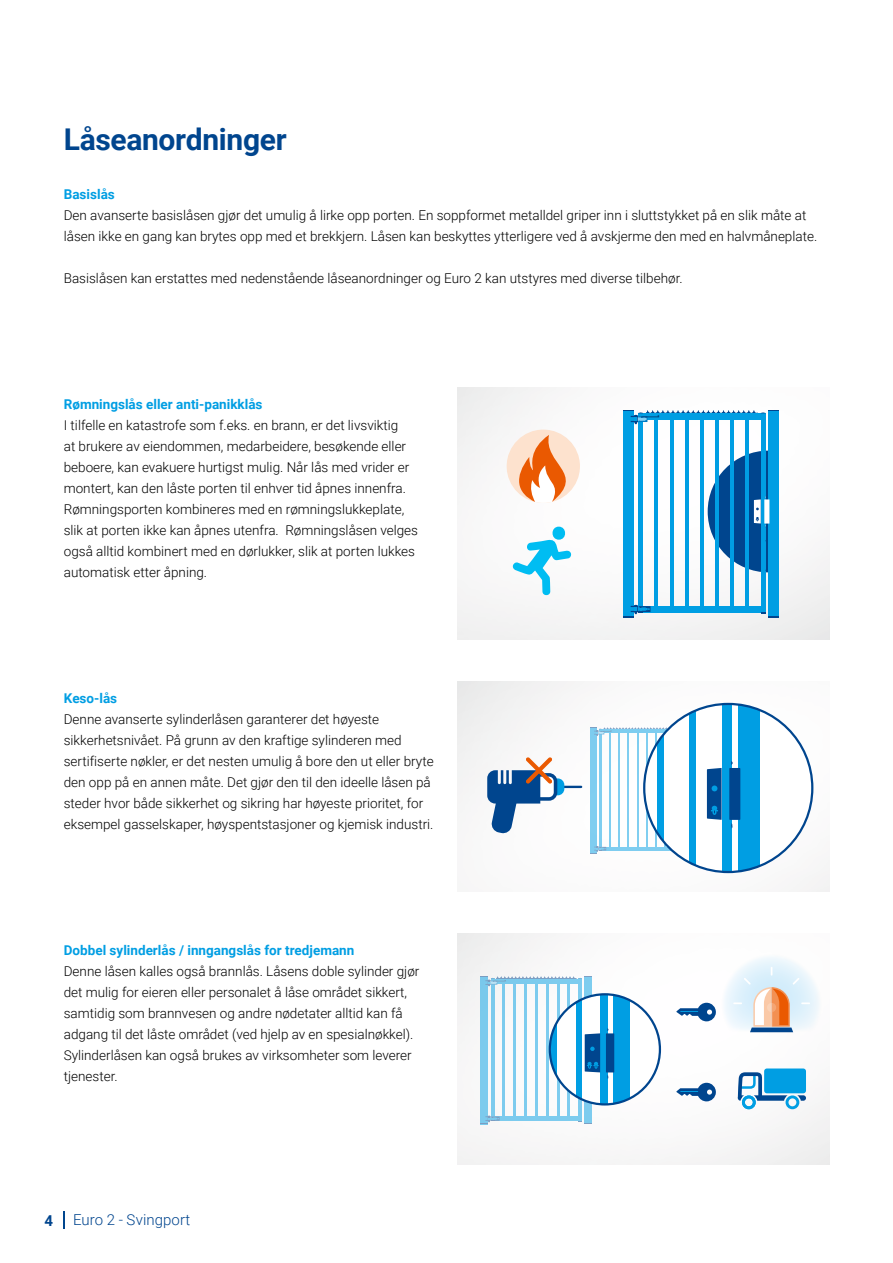
<style>
.page{position:relative;width:893px;height:1263px;background:#fff}
.page>*{position:absolute;margin:0;border:0;box-sizing:border-box;transform-origin:0 0}
.t1{font:700 30px "Roboto";letter-spacing:-.01em;color:#00458e}
.t2{font:300 15px "Roboto";color:#00458e}
.t3{font:700 15px "Roboto";color:#00458e}
.t4{font:300 13.5px/21px "Roboto";color:#000}
.t5{font:700 13.5px "Roboto";color:#009ee3}
</style>
<div class="page">
<svg style="left:63px;top:1212px;width:1px;height:17px"></svg>
<img style="left:457px;top:388px;width:372px;height:252px">
<img style="left:457px;top:934px;width:372px;height:231px">
<img style="left:457px;top:682px;width:372px;height:210px">
<hr style="left:568px;top:983px;width:2px;height:133px;background:#009ee3">
<hr style="left:557px;top:983px;width:2px;height:133px;background:#009ee3">
<hr style="left:546px;top:983px;width:2px;height:133px;background:#009ee3">
<hr style="left:535px;top:983px;width:2px;height:133px;background:#009ee3">
<hr style="left:524px;top:983px;width:3px;height:133px;background:#009ee3">
<hr style="left:513px;top:983px;width:3px;height:133px;background:#009ee3">
<hr style="left:503px;top:983px;width:2px;height:133px;background:#009ee3">
<hr style="left:491px;top:978px;width:3px;height:142px;background:#009ee3">
<hr style="left:578px;top:978px;width:4px;height:143px;background:#7dccef">
<div style="left:480px;top:977px;width:8px;height:147px;background:#7ccbed"></div>
<svg style="left:584px;top:986px;width:7px;height:135px"></svg>
<div style="left:494px;top:1116px;width:85px;height:5px;background:#7dcbee"></div>
<svg style="left:578px;top:1121px;width:13px;height:3px"></svg>
<svg style="left:480px;top:1115px;width:20px;height:9px"></svg>
<svg style="left:480px;top:976px;width:111px;height:10px"></svg>
<hr style="left:746px;top:420px;width:3px;height:186px;background:#009ee3">
<hr style="left:731px;top:420px;width:3px;height:186px;background:#009ee3">
<hr style="left:715px;top:420px;width:4px;height:186px;background:#009ee3">
<hr style="left:700px;top:420px;width:3px;height:186px;background:#009ee3">
<hr style="left:685px;top:420px;width:3px;height:186px;background:#009ee3">
<hr style="left:670px;top:420px;width:3px;height:186px;background:#009ee3">
<hr style="left:655px;top:420px;width:3px;height:186px;background:#009ee3">
<div style="left:638px;top:413px;width:5px;height:199px;background:#009ee3"></div>
<hr style="left:761px;top:413px;width:4px;height:200px;background:#009ee3">
<div style="left:624px;top:411px;width:10px;height:206px;background:#009ee3"></div>
<div style="left:768px;top:411px;width:11px;height:205px;background:#009ee3"></div>
<div style="left:643px;top:606px;width:118px;height:6px;background:#009ee3"></div>
<svg style="left:761px;top:613px;width:18px;height:4px"></svg>
<svg style="left:624px;top:605px;width:26px;height:12px"></svg>
<svg style="left:708px;top:451px;width:60px;height:121px"></svg>
<div style="left:764px;top:499px;width:5px;height:25px;background:#fff"></div>
<svg style="left:624px;top:410px;width:155px;height:14px"></svg>
<div style="left:550px;top:994px;width:110px;height:110px;background:#fff;border-radius:50%"></div>
<div style="left:576px;top:994px;width:5px;height:110px;background:#009ee3"></div>
<svg style="left:551px;top:994px;width:5px;height:110px"></svg>
<div style="left:600px;top:994px;width:8px;height:110px;background:#009ee3"></div>
<div style="left:613px;top:994px;width:16px;height:110px;background:#009ee3"></div>
<div style="left:606px;top:1033px;width:8px;height:39px;background:#00458e"></div>
<svg style="left:585px;top:1033px;width:15px;height:39px"></svg>
<div style="left:549px;top:993px;width:112px;height:112px;border:2px solid #00458e;border-radius:50%"></div>
<hr style="left:664px;top:733px;width:2px;height:114px;background:#009ee3">
<hr style="left:655px;top:733px;width:2px;height:114px;background:#009ee3">
<hr style="left:646px;top:733px;width:2px;height:114px;background:#009ee3">
<hr style="left:637px;top:733px;width:1px;height:114px;background:#009ee3">
<hr style="left:627px;top:733px;width:2px;height:114px;background:#009ee3">
<hr style="left:618px;top:733px;width:2px;height:114px;background:#009ee3">
<hr style="left:609px;top:733px;width:2px;height:114px;background:#009ee3">
<hr style="left:599px;top:729px;width:3px;height:121px;background:#009ee3">
<div style="left:590px;top:728px;width:6px;height:126px;background:#7ecdf0"></div>
<hr style="left:602px;top:847px;width:72px;height:3px;background:#009ee3">
<svg style="left:590px;top:846px;width:16px;height:8px"></svg>
<svg style="left:590px;top:727px;width:80px;height:9px"></svg>
<div style="left:644px;top:704px;width:168px;height:168px;background:#fff;border-radius:50%"></div>
<div style="left:689px;top:704px;width:7px;height:168px;background:#009ee3"></div>
<svg style="left:657px;top:704px;width:7px;height:168px"></svg>
<div style="left:722px;top:704px;width:10px;height:168px;background:#009ee3"></div>
<div style="left:738px;top:704px;width:22px;height:168px;background:#009ee3"></div>
<svg style="left:707px;top:768px;width:15px;height:52px"></svg>
<div style="left:729px;top:768px;width:11px;height:52px;background:#00458e"></div>
<svg style="left:676px;top:953px;width:146px;height:79px"></svg>
<svg style="left:676px;top:1083px;width:40px;height:18px"></svg>
<svg style="left:797px;top:1095px;width:9px;height:6px"></svg>
<svg style="left:737px;top:1071px;width:51px;height:30px"></svg>
<div style="left:764px;top:1068px;width:42px;height:25px;background:#009ee3;border-radius:3px"></div>
<div style="left:742px;top:1095px;width:14px;height:14px;border:3px solid #009ee3;border-radius:50%"></div>
<div style="left:785px;top:1095px;width:14px;height:14px;border:3px solid #009ee3;border-radius:50%"></div>
<svg style="left:512px;top:527px;width:59px;height:68px"></svg>
<div style="left:507px;top:430px;width:73px;height:73px;background:#fde2ce;border-radius:50%"></div>
<svg style="left:514px;top:435px;width:73px;height:68px"></svg>
<hr style="left:558px;top:786px;width:23px;height:2px;background:#00458e">
<svg style="left:487px;top:757px;width:77px;height:77px"></svg>
<h1 class="t1" style="left:64px;top:118px;width:224px">Låseanordninger</h1>
<p class="t5" style="left:64px;top:184px;width:53px">Basislås</p>
<p class="t4" style="left:64px;top:204px;width:755px">Den avanserte basislåsen gjør det umulig å lirke opp porten. En soppformet metalldel griper inn i sluttstykket på en slik måte at låsen ikke en gang kan brytes opp med et brekkjern. Låsen kan beskyttes ytterligere ved å avskjerme den med en halvmåneplate.</p>
<p class="t4" style="left:64px;top:267px;width:620px">Basislåsen kan erstattes med nedenstående låseanordninger og Euro 2 kan utstyres med diverse tilbehør.</p>
<p class="t5" style="left:64px;top:394px;width:200px">Rømningslås eller anti-panikklås</p>
<p class="t4" style="left:64px;top:414px;width:356px">I tilfelle en katastrofe som f.eks. en brann, er det livsviktig<br>at brukere av eiendommen, medarbeidere, besøkende eller beboere, kan evakuere hurtigst mulig. Når lås med vrider er montert, kan den låste porten til enhver tid åpnes innenfra.<br>Rømningsporten kombineres med en rømningslukkeplate, slik at porten ikke kan åpnes utenfra. Rømningslåsen velges også alltid kombinert med en dørlukker, slik at porten lukkes automatisk etter åpning.</p>
<p class="t5" style="left:64px;top:688px;width:55px">Keso-lås</p>
<p class="t4" style="left:64px;top:708px;width:371px">Denne avanserte sylinderlåsen garanterer det høyeste sikkerhetsnivået. På grunn av den kraftige sylinderen med sertifiserte nøkler, er det nesten umulig å bore den ut eller bryte den opp på en annen måte. Det gjør den til den ideelle låsen på steder hvor både sikkerhet og sikring har høyeste prioritet, for eksempel gasselskaper, høyspentstasjoner og kjemisk industri.</p>
<p class="t5" style="left:64px;top:940px;width:292px">Dobbel sylinderlås / inngangslås for tredjemann</p>
<p class="t4" style="left:64px;top:960px;width:357px">Denne låsen kalles også brannlås. Låsens doble sylinder gjør det mulig for eieren eller personalet å låse området sikkert, samtidig som brannvesen og andre nødetater alltid kan få adgang til det låste området (ved hjelp av en spesialnøkkel).<br>Sylinderlåsen kan også brukes av virksomheter som leverer tjenester.</p>
<p class="t3" style="left:45px;top:1210px;width:10px">4</p>
<p class="t2" style="left:73px;top:1209px;width:119px">Euro 2 - Svingport</p>
</div>
